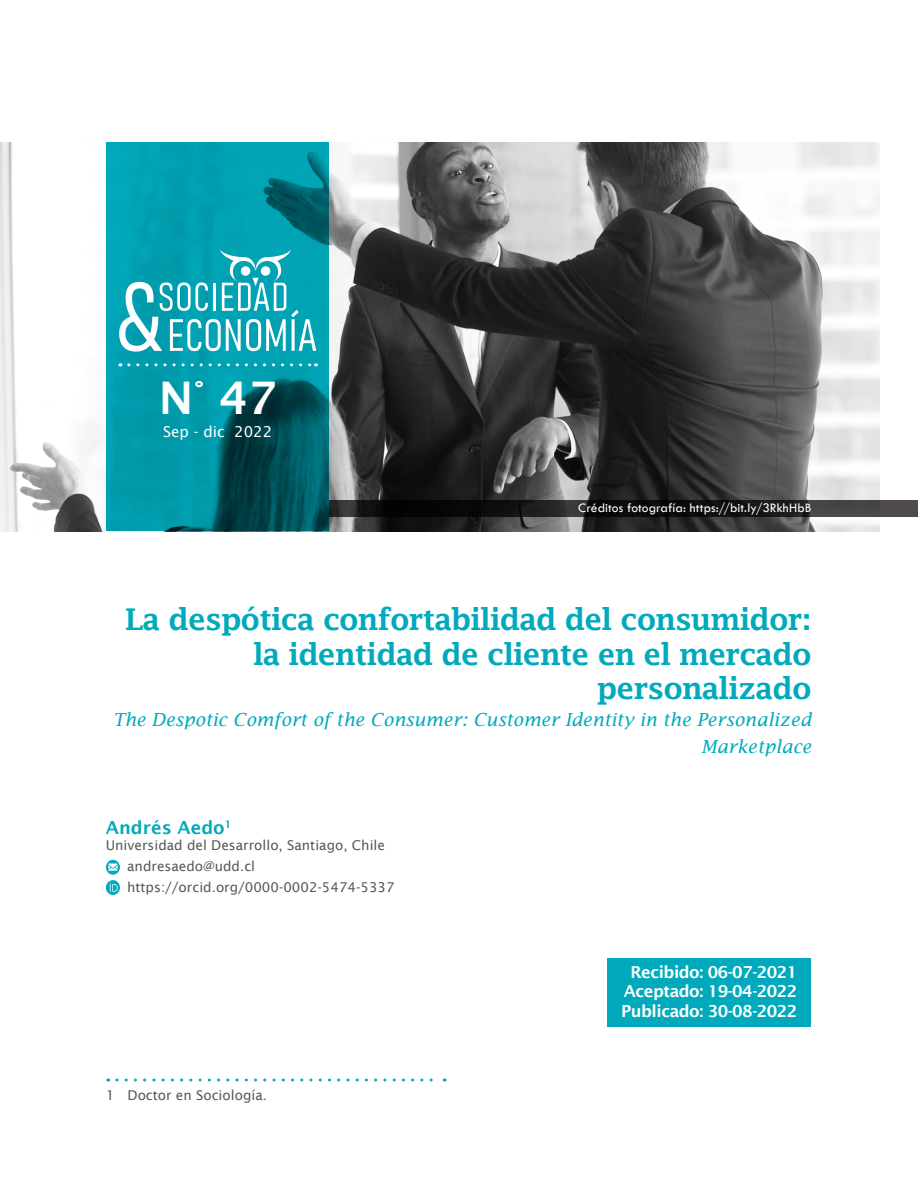
<style>
.page{position:relative;width:918px;height:1191px;background:#fff}
.page>*{position:absolute;margin:0;border:0;box-sizing:border-box;transform-origin:0 0}
.t1{font:600 45px "Lucida Sans";color:#fff}
.t2{font:600 30px/34.5px "Lucida Fax";letter-spacing:-.03em;color:#00aabc;text-align:right}
.t3{font:italic 18px/27px "Lucida Fax";color:#00aabc;text-align:right}
.t4{font:600 18px "Lucida Sans";color:#00aabc}
.t5{font:600 16.5px "Lucida Sans";letter-spacing:-.03em;color:#fff}
.t6{font:15px "Lucida Sans";color:#fff}
.referencias{font:13.5px "Lucida Sans";color:#57585a}
.texto-tablas{font:13.5px "Tw Cen";letter-spacing:.005em;color:#fff}
</style>
<div class="page">
<img style="left:0;top:142px;width:880px;height:389px">
<div style="left:608px;top:958px;width:203px;height:68px;background:#00aabc"></div>
<svg style="left:106px;top:859px;width:14px;height:15px"></svg>
<svg style="left:117px;top:1078px;width:328px;height:3px"></svg>
<svg style="left:106px;top:142px;width:223px;height:389px;background:#008896"></svg>
<svg style="left:119px;top:249px;width:197px;height:102px"></svg>
<svg style="left:129px;top:363px;width:188px;height:3px"></svg>
<svg style="left:329px;top:500px;width:589px;height:16px;background:#1d1c1c"></svg>
<svg style="left:106px;top:880px;width:14px;height:15px"></svg>
<p class="t1" style="left:159px;top:372px;width:119px">N° 47</p>
<p class="t6" style="left:163px;top:423px;width:111px">Sep - dic 2022</p>
<p class="texto-tablas" style="left:578px;top:499px;width:235px">Créditos fotografía: https://bit.ly/3RkhHbB</p>
<p class="t2" style="left:125px;top:602px;width:688px">La despótica confortabilidad del consumidor: la identidad de cliente en el mercado personalizado</p>
<p class="t3" style="left:113px;top:706px;width:700px">The Despotic Comfort of the Consumer: Customer Identity in the Personalized<br>Marketplace</p>
<p class="t4" style="left:106px;top:817px;width:127px">Andrés Aedo<sup>1</sup></p>
<p class="referencias" style="left:106px;top:837px;width:281px">Universidad del Desarrollo, Santiago, Chile</p>
<p class="referencias" style="left:127px;top:858px;width:130px">andresaedo@udd.cl</p>
<p class="referencias" style="left:127px;top:879px;width:269px">https://orcid.org/0000-0002-5474-5337</p>
<p class="referencias" style="left:106px;top:1087px;width:162px">1 Doctor en Sociología.</p>
<p class="t5" style="left:630px;top:962px;width:169px">Recibido: 06-07-2021</p>
<p class="t5" style="left:624px;top:982px;width:175px">Aceptado: 19-04-2022</p>
<p class="t5" style="left:621px;top:1001px;width:178px">Publicado: 30-08-2022</p>
</div>
